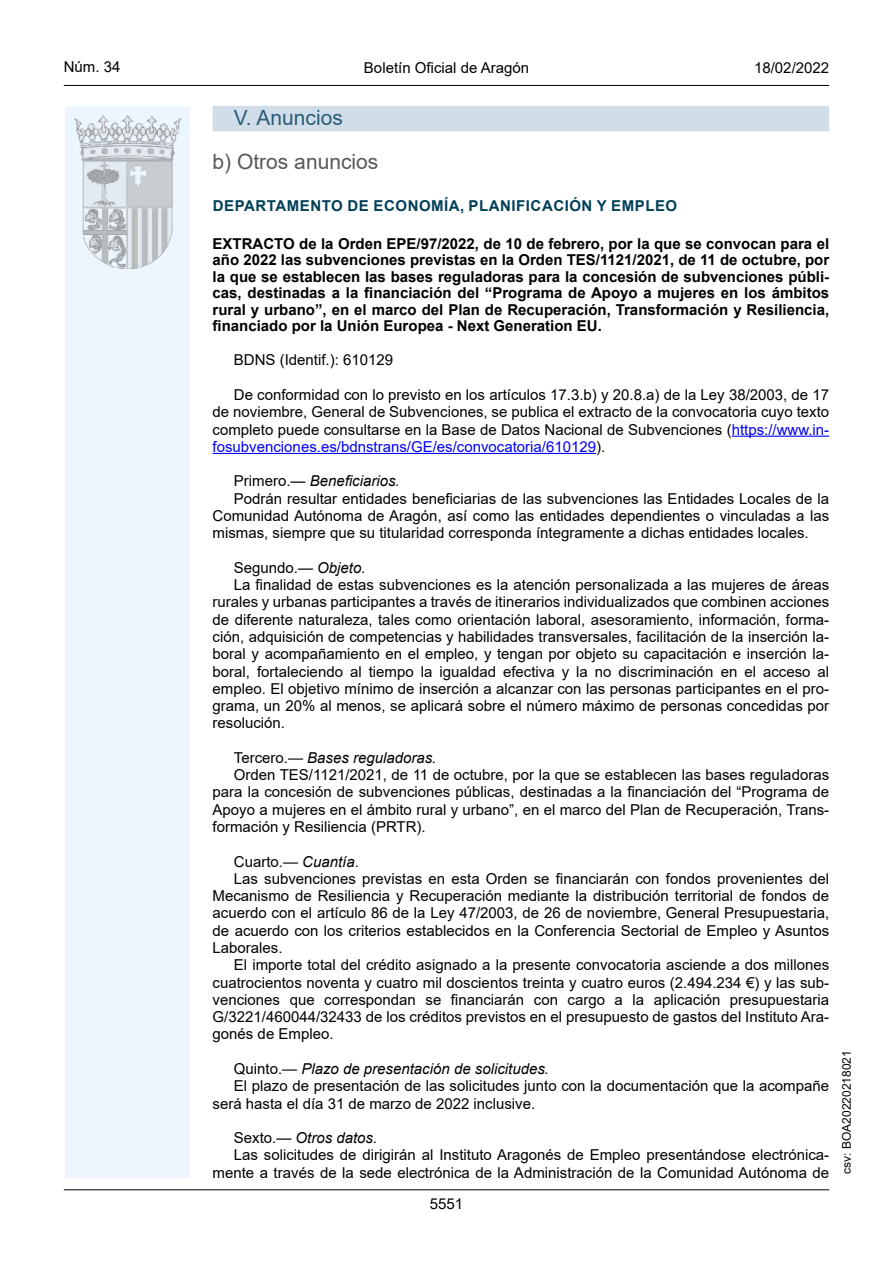
<style>
.page{position:relative;width:893px;height:1263px;background:#fff}
.page>*{position:absolute;margin:0;border:0;box-sizing:border-box;transform-origin:0 0}
.Sub_Seccion{font:21px "Arial";color:#585857}
.Titulo_sec{font:21px "Arial";color:#2a5e7a}
.inicio_de_parrafo{font:15px/17.2px "Arial";color:#000;text-align:justify}
.Titulo_text{font:15px/16.5px "Arial Bold MT2";color:#000;text-align:justify}
.inicio_de_parrafo-2{font:italic 15px "Arial";color:#000}
.emisor_text{font:15px "Arial Bold MT2";letter-spacing:.035em;color:#003f58}
.estilo_head-c{font:15px "Arial";color:#000}
.estilo_head-d{font:15px "Arial MT2";color:#000}
.estilo_head-i{font:15px "Arial MT2";color:#000}
.numero_pagina{font:15px "Arial MT2";color:#000}
.estilo_head-i-2{font:12px "Arial MT2";color:#000}
.s1{font-family:"Arial";font-weight:700}
.s2{color:#0000fa}
.s3{font-family:"Arial MT2"}
.s4{font-style:normal}
.s5{font-style:italic}
</style>
<div class="page">
<div style="left:65px;top:106px;width:125px;height:1072px;background:#edf6fe"></div>
<img style="left:75px;top:115px;width:106px;height:153px">
<hr style="left:64px;top:85px;width:765px;height:1px;background:#000">
<hr style="left:64px;top:1189px;width:765px;height:1px;background:#000">
<div style="left:213px;top:106px;width:616px;height:25px;background:#d1dde8"></div>
<hr style="left:732px;top:436px;width:97px;height:1px;background:#0000fa">
<hr style="left:213px;top:453px;width:383px;height:1px;background:#0000fa">
<p class="estilo_head-i" style="left:64px;top:57px;width:58px">Núm. 34</p>
<p class="estilo_head-c" style="left:364px;top:57px;width:167px">Boletín Oficial de Aragón</p>
<p class="estilo_head-d" style="left:754px;top:57px;width:77px">18/02/2022</p>
<h3 class="Titulo_sec" style="left:234px;top:103px;width:110px">V. Anuncios</h3>
<h4 class="Sub_Seccion" style="left:213px;top:147px;width:167px">b) Otros anuncios</h4>
<h5 class="emisor_text" style="left:213px;top:195px;width:466px">DEPARTAMENTO DE ECONOMÍA, PLANIFICACIÓN Y EMPLEO</h5>
<p class="Titulo_text" style="left:213px;top:236px;width:618px">EXTRACTO de la Orden EPE/97/2022, de 10 de febrero, por la que se convocan para el año 2022 las subvenciones previstas en la Orden TES/1121/2021, de 11 de octubre, por la que se establecen las bases reguladoras para la concesión de subvenciones públi&shy;<span class="s1">cas, destinadas a la financiación del “Programa de Apoyo a mujeres en los ámbitos rural y urbano”, en el marco del Plan de Recuperación, Transformación y Resiliencia, financiado por la Unión Europea - Next Generation EU.</span></p>
<p class="inicio_de_parrafo" style="left:234px;top:351px;width:161px">BDNS (Identif.): 610129</p>
<p class="inicio_de_parrafo" style="left:213px;top:386px;width:618px;text-indent:21px">De conformidad con lo previsto en los artículos 17.3.b) y 20.8.a) de la Ley 38/2003, de 17 de noviembre, General de Subvenciones, se publica el extracto de la convocatoria cuyo texto completo puede consultarse en la Base de Datos Nacional de Subvenciones (<span class="s2">https://www.in&shy;fosubvenciones.es/bdnstrans/GE/es/convocatoria/610129</span><span class="s3">).</span></p>
<p class="inicio_de_parrafo-2" style="left:234px;top:471px;width:167px"><span class="s4">Primero.</span>— Beneficiarios.</p>
<p class="inicio_de_parrafo" style="left:213px;top:490px;width:618px;text-indent:21px">Podrán resultar entidades beneficiarias de las subvenciones las Entidades Locales de la Comunidad Autónoma de Aragón, así como las entidades dependientes o vinculadas a las mismas, siempre que su titularidad corresponda íntegramente a dichas entidades locales.</p>
<p class="inicio_de_parrafo" style="left:234px;top:559px;width:133px">Segundo.<span class="s5">— Objeto.</span></p>
<p class="inicio_de_parrafo" style="left:213px;top:576px;width:618px;text-indent:21px">La finalidad de estas subvenciones es la atención personalizada a las mujeres de áreas rurales y urbanas participantes a través de itinerarios individualizados que combinen acciones de diferente naturaleza, tales como orientación laboral, asesoramiento, información, forma&shy;ción, adquisición de competencias y habilidades transversales, facilitación de la inserción la&shy;boral y acompañamiento en el empleo, y tengan por objeto su capacitación e inserción la&shy;boral, fortaleciendo al tiempo la igualdad efectiva y la no discriminación en el acceso al empleo. El objetivo mínimo de inserción a alcanzar con las personas participantes en el pro&shy;grama, un 20% al menos, se aplicará sobre el número máximo de personas concedidas por resolución.</p>
<p class="inicio_de_parrafo-2" style="left:234px;top:748px;width:204px"><span class="s4">Tercero.—</span> Bases reguladoras.</p>
<p class="inicio_de_parrafo" style="left:213px;top:766px;width:618px;text-indent:21px">Orden TES/1121/2021, de 11 de octubre, por la que se establecen las bases reguladoras para la concesión de subvenciones públicas, destinadas a la financiación del “Programa de Apoyo a mujeres en el ámbito rural y urbano”, en el marco del Plan de Recuperación, Trans&shy;formación y Resiliencia (PRTR).</p>
<p class="inicio_de_parrafo" style="left:234px;top:852px;width:127px">Cuarto.— <span class="s5">Cuantía</span><span class="s3">.</span></p>
<p class="inicio_de_parrafo" style="left:213px;top:870px;width:618px;text-indent:21px">Las subvenciones previstas en esta Orden se financiarán con fondos provenientes del Mecanismo de Resiliencia y Recuperación mediante la distribución territorial de fondos de acuerdo con el artículo 86 de la Ley 47/2003, de 26 de noviembre, General Presupuestaria, de acuerdo con los criterios establecidos en la Conferencia Sectorial de Empleo y Asuntos Laborales.</p>
<p class="inicio_de_parrafo" style="left:213px;top:956px;width:618px;text-indent:21px">El importe total del crédito asignado a la presente convocatoria asciende a dos millones cuatrocientos noventa y cuatro mil doscientos treinta y cuatro euros (2.494.234 €) y las sub&shy;venciones que correspondan se financiarán con cargo a la aplicación presupuestaria G/3221/460044/32433 de los créditos previstos en el presupuesto de gastos del Instituto Ara&shy;gonés de Empleo.</p>
<p class="inicio_de_parrafo-2" style="left:234px;top:1059px;width:317px"><span class="s4">Quinto.—</span> Plazo de presentación de solicitudes.</p>
<p class="inicio_de_parrafo" style="left:213px;top:1077px;width:618px;text-indent:21px">El plazo de presentación de las solicitudes junto con la documentación que la acompañe será hasta el día 31 de marzo de 2022 inclusive.</p>
<p class="inicio_de_parrafo-2" style="left:234px;top:1128px;width:145px"><span class="s4">Sexto.</span>— Otros datos.</p>
<p class="inicio_de_parrafo" style="left:213px;top:1146px;width:618px;text-align:right">Las solicitudes de dirigirán al Instituto Aragonés de Empleo presentándose electrónica&shy;mente a través de la sede electrónica de la Administración de la Comunidad Autónoma de</p>
<p class="numero_pagina" style="left:430px;top:1193px;width:35px">5551</p>
<p class="estilo_head-i-2" style="left:838px;top:1174px;width:125px;rotate:-90deg">csv: BOA20220218021</p>
</div>
